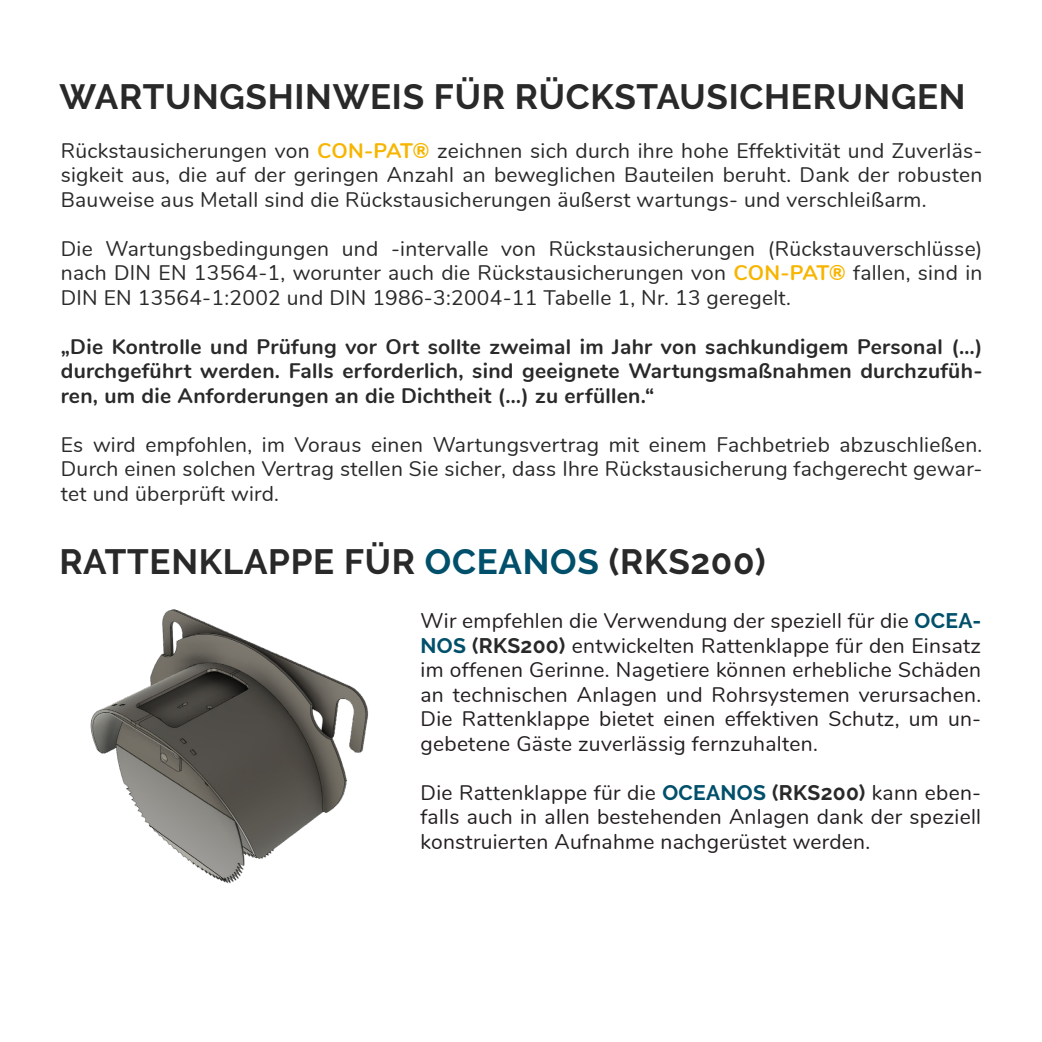
<style>
.page{position:relative;width:1042px;height:1042px;background:#fff}
.page>*{position:absolute;margin:0;border:0;box-sizing:border-box;transform-origin:0 0}
.CON-PAT_Raleway{font:700 35px "Raleway";letter-spacing:.02em;color:#292929}
.Nunito_Con-Pat{font:21px/24.5px "Nunito";letter-spacing:.015em;color:#292929;text-align:justify}
.t1{font:21px/24.5px "Nunito";letter-spacing:.015em;color:#231f20;text-align:justify}
.Nunito_Con-Pat-2{font:700 21px/24.5px "Nunito";letter-spacing:.015em;color:#292929;text-align:justify}
.s1{font-weight:700;color:#f7b500}
.s2{color:#004f6b}
.s3{font-family:"Raleway";font-weight:700;color:#004f6b}
.s4{font-family:"Raleway";font-weight:700;color:#292929}
</style>
<div class="page">
<img style="left:90px;top:609px;width:279px;height:275px">
<p class="CON-PAT_Raleway" style="left:60px;top:76px;width:907px">WARTUNGSHINWEIS FÜR RÜCKSTAUSICHERUNGEN</p>
<p class="Nunito_Con-Pat" style="left:61px;top:137px;width:923px">Rückstausicherungen von <span class="s1">CON-PAT®</span> zeichnen sich durch ihre hohe Effektivität und Zuverläs&shy;sigkeit aus, die auf der geringen Anzahl an beweglichen Bauteilen beruht. Dank der robusten Bauweise aus Metall sind die Rückstausicherungen äußerst wartungs- und verschleißarm.</p>
<p class="Nunito_Con-Pat" style="left:61px;top:235px;width:923px">Die Wartungsbedingungen und -intervalle von Rückstausicherungen (Rückstauverschlüsse) nach DIN EN 13564-1, worunter auch die Rückstausicherungen von <span class="s1">CON-PAT®</span> fallen, sind in DIN EN 13564-1:2002 und DIN 1986-3:2004-11 Tabelle 1, Nr. 13 geregelt.</p>
<p class="Nunito_Con-Pat-2" style="left:61px;top:333px;width:923px">„Die Kontrolle und Prüfung vor Ort sollte zweimal im Jahr von sachkundigem Personal (…) durchgeführt werden. Falls erforderlich, sind geeignete Wartungsmaßnahmen durchzufüh&shy;ren, um die Anforderungen an die Dichtheit (…) zu erfüllen.“</p>
<p class="Nunito_Con-Pat" style="left:61px;top:431px;width:923px">Es wird empfohlen, im Voraus einen Wartungsvertrag mit einem Fachbetrieb abzuschließen.<br>Durch einen solchen Vertrag stellen Sie sicher, dass Ihre Rückstausicherung fachgerecht gewar&shy;tet und überprüft wird.</p>
<p class="CON-PAT_Raleway" style="left:60px;top:542px;width:707px">RATTENKLAPPE FÜR <span class="s2">OCEANOS</span> (RKS200)</p>
<p class="t1" style="left:420px;top:607px;width:562px">Wir empfehlen die Verwendung der speziell für die <span class="s3">OCEA-NOS</span> <span class="s4">(RKS200)</span> entwickelten Rattenklappe für den Einsatz im offenen Gerinne. Nagetiere können erhebliche Schäden an technischen Anlagen und Rohrsystemen verursachen.<br>Die Rattenklappe bietet einen effektiven Schutz, um un&shy;gebetene Gäste zuverlässig fernzuhalten.</p>
<p class="t1" style="left:420px;top:779px;width:562px">Die Rattenklappe für die <span class="s3">OCEANOS</span> <span class="s4">(RKS200)</span> kann eben&shy;falls auch in allen bestehenden Anlagen dank der speziell konstruierten Aufnahme nachgerüstet werden.</p>
</div>
